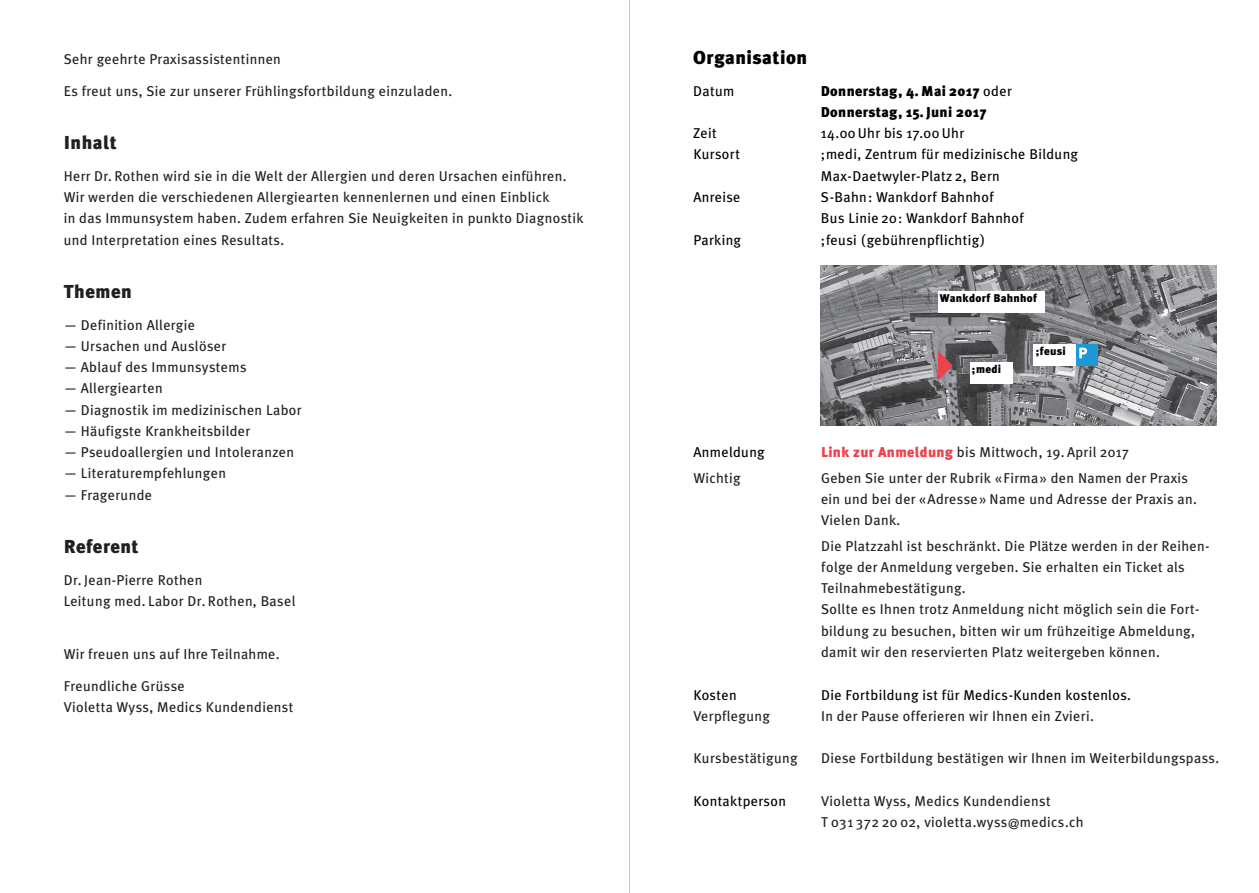
<style>
.page{position:relative;width:1259px;height:893px;background:#fff}
.page>*{position:absolute;margin:0;border:0;box-sizing:border-box;transform-origin:0 0}
.t1{font:900 18.75px "Meta Plus";letter-spacing:.025em;color:#231f20}
.t2{font:900 18.75px "Meta Plus";letter-spacing:.025em;color:#000001}
.t3{font:14.25px/21.3px "Meta Plus";letter-spacing:.025em;color:#231f20}
.t4{font:14.25px/21.3px "Meta Plus";letter-spacing:.025em;color:#000001}
.t5{font:900 14.25px/21.3px "Meta Plus";letter-spacing:.025em;color:#000001}
.t6{font:900 11.25px "Meta Plus";letter-spacing:.025em;color:#000001}
.s1{font-weight:400}
.s2{font-weight:900;color:#ee414e}
</style>
<div class="page">
<img style="left:821px;top:266px;width:395px;height:159px">
<div style="left:969px;top:362px;width:43px;height:21px;background:#fff"></div>
<div style="left:1033px;top:344px;width:43px;height:22px;background:#fff"></div>
<div style="left:938px;top:291px;width:106px;height:22px;background:#fff"></div>
<svg style="left:938px;top:351px;width:15px;height:30px"></svg>
<div style="left:1076px;top:344px;width:21px;height:22px;background:#1d99d6"></div>
<svg style="left:1079px;top:348px;width:8px;height:10px"></svg>
<hr style="left:629px;top:0;width:1px;height:893px;background:#c7c8ca">
<p class="t3" style="left:64px;top:48px;width:219px">Sehr geehrte Praxisassistentinnen</p>
<p class="t3" style="left:64px;top:80px;width:390px">Es freut uns, Sie zur unserer Frühlingsfortbildung einzuladen.</p>
<h1 class="t1" style="left:64px;top:131px;width:55px">Inhalt</h1>
<p class="t3" style="left:64px;top:165px;width:521px">Herr Dr. Rothen wird sie in die Welt der Allergien und deren Ursachen einführen.<br>Wir werden die verschiedenen Allergiearten kennenlernen und einen Einblick<br>in das Immunsystem haben. Zudem erfahren Sie Neuigkeiten in punkto Diagnostik und Interpretation eines Resultats.</p>
<h1 class="t1" style="left:64px;top:280px;width:69px">Themen</h1>
<p class="t3" style="left:64px;top:314px;width:133px">— Definition Allergie</p>
<p class="t3" style="left:64px;top:335px;width:164px">— Ursachen und Auslöser</p>
<p class="t3" style="left:64px;top:356px;width:184px">— Ablauf des Immunsystems</p>
<p class="t3" style="left:64px;top:378px;width:100px">— Allergiearten</p>
<p class="t3" style="left:64px;top:399px;width:239px">— Diagnostik im medizinischen Labor</p>
<p class="t3" style="left:64px;top:420px;width:188px">— Häufigste Krankheitsbilder</p>
<p class="t3" style="left:64px;top:441px;width:232px">— Pseudoallergien und Intoleranzen</p>
<p class="t3" style="left:64px;top:463px;width:164px">— Literaturempfehlungen</p>
<p class="t3" style="left:64px;top:484px;width:90px">— Fragerunde</p>
<h1 class="t1" style="left:64px;top:535px;width:76px">Referent</h1>
<p class="t3" style="left:64px;top:569px;width:233px">Dr. Jean-Pierre Rothen<br>Leitung med. Labor Dr. Rothen, Basel</p>
<p class="t3" style="left:64px;top:643px;width:217px">Wir freuen uns auf Ihre Teilnahme.</p>
<p class="t3" style="left:64px;top:675px;width:231px">Freundliche Grüsse<br>Violetta Wyss, Medics Kundendienst</p>
<h1 class="t2" style="left:693px;top:46px;width:115px">Organisation</h1>
<p class="t4" style="left:693px;top:80px;width:43px">Datum</p>
<p class="t5" style="left:821px;top:80px;width:192px">Donnerstag, 4. Mai 2017 <span class="s1">oder<br></span>Donnerstag, 15. Juni 2017</p>
<p class="t4" style="left:693px;top:122px;width:25px">Zeit</p>
<p class="t4" style="left:821px;top:122px;width:145px">14.00 Uhr bis 17.00 Uhr</p>
<p class="t4" style="left:693px;top:144px;width:48px">Kursort</p>
<p class="t4" style="left:821px;top:144px;width:259px">;medi, Zentrum für medizinische Bildung<br>Max-Daetwyler-Platz 2, Bern</p>
<p class="t4" style="left:693px;top:186px;width:49px">Anreise</p>
<p class="t4" style="left:821px;top:186px;width:204px">S-Bahn: Wankdorf Bahnhof<br>Bus Linie 20: Wankdorf Bahnhof</p>
<p class="t4" style="left:693px;top:229px;width:49px">Parking</p>
<p class="t4" style="left:821px;top:229px;width:166px">;feusi (gebührenpflichtig)</p>
<p class="t6" style="left:940px;top:291px;width:99px">Wankdorf Bahnhof</p>
<p class="t6" style="left:972px;top:362px;width:31px">;medi</p>
<p class="t6" style="left:1035px;top:345px;width:32px">;feusi</p>
<p class="t4" style="left:693px;top:441px;width:73px">Anmeldung</p>
<p class="t3" style="left:821px;top:441px;width:310px"><span class="s2">Link zur Anmeldung</span> bis Mittwoch, 19. April 2017</p>
<p class="t3" style="left:693px;top:467px;width:49px">Wichtig</p>
<p class="t3" style="left:821px;top:467px;width:377px">Geben Sie unter der Rubrik «Firma» den Namen der Praxis ein und bei der «Adresse» Name und Adresse der Praxis an.<br>Vielen Dank.</p>
<p class="t3" style="left:821px;top:535px;width:390px">Die Platzzahl ist beschränkt. Die Plätze werden in der Reihen&shy;folge der Anmeldung vergeben. Sie erhalten ein Ticket als Teilnahmebestätigung.<br>Sollte es Ihnen trotz Anmeldung nicht möglich sein die Fort&shy;bildung zu besuchen, bitten wir um frühzeitige Abmeldung, damit wir den reservierten Platz weitergeben können.</p>
<p class="t4" style="left:693px;top:684px;width:45px">Kosten</p>
<p class="t4" style="left:821px;top:684px;width:311px">Die Fortbildung ist für Medics-Kunden kostenlos.</p>
<p class="t3" style="left:693px;top:705px;width:78px">Verpflegung</p>
<p class="t3" style="left:821px;top:705px;width:274px">In der Pause offerieren wir Ihnen ein Zvieri.</p>
<p class="t3" style="left:693px;top:748px;width:106px">Kursbestätigung</p>
<p class="t3" style="left:821px;top:748px;width:399px">Diese Fortbildung bestätigen wir Ihnen im Weiterbildungspass.</p>
<p class="t4" style="left:693px;top:790px;width:94px">Kontaktperson</p>
<p class="t3" style="left:821px;top:790px;width:264px">Violetta Wyss, Medics Kundendienst<br>T 031 372 20 02, violetta.wyss@medics.ch</p>
</div>
